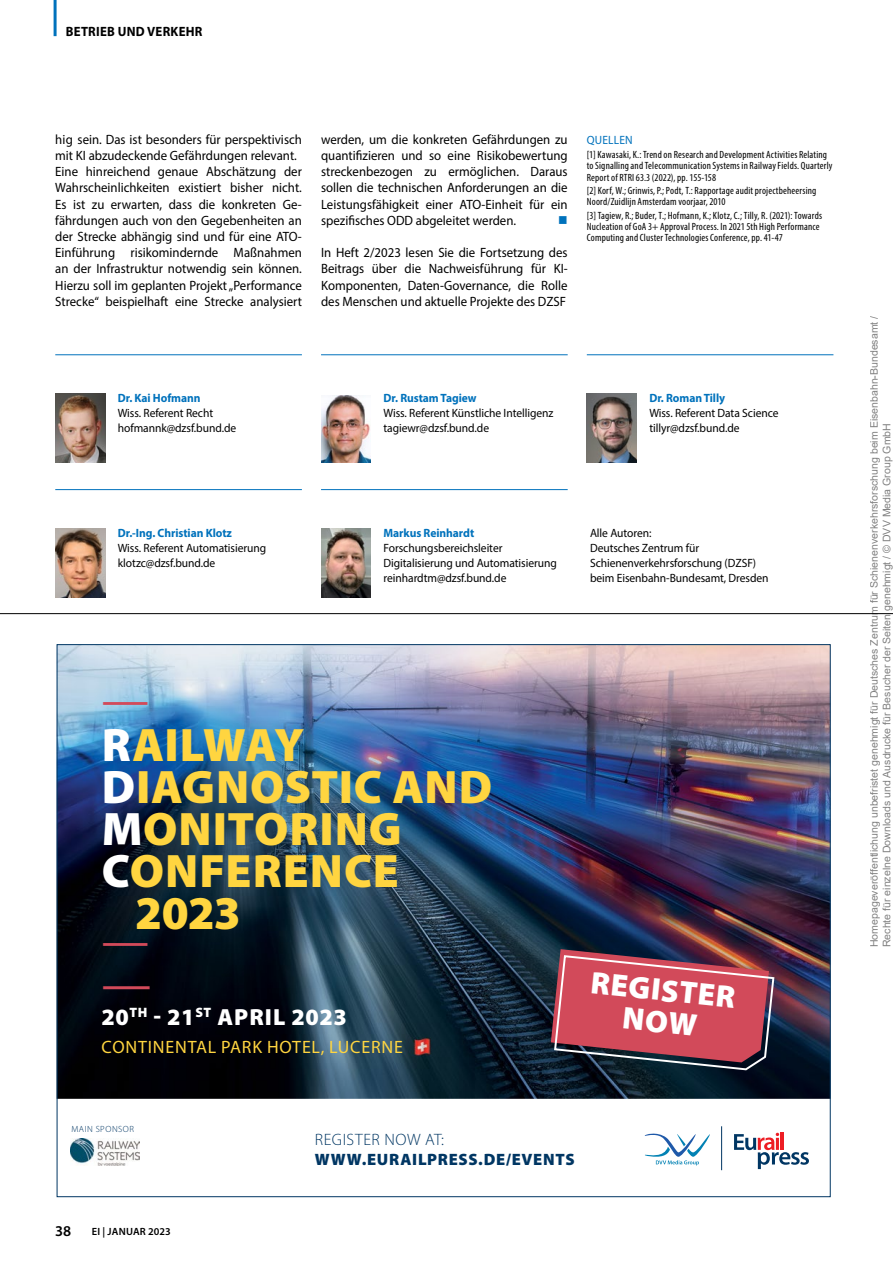
<style>
.page{position:relative;width:893px;height:1263px;background:#fff}
.page>*{position:absolute;margin:0;border:0;box-sizing:border-box;transform-origin:0 0}
.t1{font:900 47.1px "Myriad Pro";letter-spacing:.015em;color:#ffd540}
.t2{font:900 47.1px "Myriad Pro";letter-spacing:-.01em;color:#ffd540}
.t3{font:47.1px "Myriad Pro";color:#d24a5a}
.t4{font:900 31.5px/31.5px "Myriad Pro";color:#fff;text-align:center}
.t5{font:900 23.4px "Myriad Pro";letter-spacing:.035em;color:#fff}
.t6{font:17.85px "Myriad Pro";letter-spacing:.045em;color:#ffd540}
.t7{font:900 16.5px "Myriad Pro";letter-spacing:.045em;color:#003663}
.t8{font:300 16.5px "Myriad Pro";letter-spacing:.03em;color:#003663}
.t9{font:600 15px "Myriad Pro";color:#000}
.t10{font:13.5px/16.2px "Myriad Pro";color:#000;text-align:justify;scale:.95 1}
.t11{font:700 13.5px "Myriad Pro";letter-spacing:.02em;color:#000;scale:.95 1}
.t12{font:13.5px "Wingdings";color:#0072bc;scale:.95 1}
.t13{font:12px/15px "Myriad Pro";letter-spacing:-.005em;color:#000;scale:.96 1}
.t14{font:700 12px "Myriad Pro";letter-spacing:-.005em;color:#0072bc;scale:.96 1}
.t15{font:12px "Myriad Pro";letter-spacing:.015em;color:#0072bc;scale:.95 1}
.t16{font:condensed 10.5px/11.2px "Myriad Pro";letter-spacing:.015em;color:#000}
.t17{font:10.5px/12.6px "Arial";color:rgb(0 0 0/.5)}
.t18{font:600 10.5px "Myriad Pro";letter-spacing:.02em;color:#000}
.t19{font:300 9px "Myriad Pro";letter-spacing:.065em;color:#003663}
.s1{color:#fff}
</style>
<div class="page">
<hr style="left:54px;top:0;width:3px;height:36px;background:#0072bc">
<img style="left:55px;top:394px;width:50px;height:69px">
<hr style="left:55px;top:354px;width:247px;height:1px;background:#0072bc">
<svg style="left:332px;top:395px;width:27px;height:1px"></svg>
<img style="left:321px;top:396px;width:50px;height:67px">
<hr style="left:321px;top:354px;width:247px;height:1px;background:#0072bc">
<img style="left:587px;top:394px;width:50px;height:69px">
<hr style="left:587px;top:354px;width:246px;height:1px;background:#0072bc">
<img style="left:55px;top:529px;width:50px;height:69px">
<hr style="left:55px;top:489px;width:247px;height:1px;background:#0072bc">
<img style="left:321px;top:529px;width:50px;height:69px">
<hr style="left:321px;top:489px;width:247px;height:1px;background:#0072bc">
<hr style="left:0;top:613px;width:893px;height:1px;background:#000">
<img style="left:59px;top:646px;width:770px;height:453px">
<svg style="left:551px;top:949px;width:224px;height:122px;background:#a54756"></svg>
<svg style="left:645px;top:1133px;width:65px;height:32px"></svg>
<svg style="left:734px;top:1133px;width:75px;height:36px"></svg>
<hr style="left:721px;top:1126px;width:1px;height:44px;background:#003663">
<img style="left:409px;top:1037px;width:26px;height:18px">
<img style="left:71px;top:1138px;width:69px;height:27px">
<svg style="left:154px;top:1016px;width:6px;height:3px"></svg>
<p class="t11" style="left:66px;top:23px;width:145px">BETRIEB UND VERKEHR</p>
<p class="t10" style="left:55px;top:131px;width:261px;text-align:left">hig sein. Das ist besonders für perspektivisch mit KI abzudeckende Gefährdungen relevant.<br>Eine hinreichend genaue Abschätzung der Wahrscheinlichkeiten existiert bisher nicht.<br>Es ist zu erwarten, dass die konkreten Ge&shy;fährdungen auch von den Gegebenheiten an der Strecke abhängig sind und für eine ATO-Einführung risikomindernde Maßnahmen an der Infrastruktur notwendig sein können.<br>Hierzu soll im geplanten Projekt „Performance Strecke“ beispielhaft eine Strecke analysiert</p>
<p class="t10" style="left:321px;top:131px;width:261px">werden, um die konkreten Gefährdungen zu quantifizieren und so eine Risikobewertung streckenbezogen zu ermöglichen. Daraus sollen die technischen Anforderungen an die Leistungsfähigkeit einer ATO-Einheit für ein spezifisches ODD abgeleitet werden.</p>
<p class="t12" style="left:558px;top:213px;width:12px">■</p>
<p class="t10" style="left:321px;top:244px;width:261px">In Heft 2/2023 lesen Sie die Fortsetzung des Beitrags über die Nachweisführung für KI-Komponenten, Daten-Governance, die Rolle des Menschen und aktuelle Projekte des DZSF</p>
<p class="t15" style="left:587px;top:132px;width:50px">QUELLEN</p>
<p class="t16" style="left:587px;top:149px;width:247px">[1] Kawasaki, K.: Trend on Research and Development Activities Relating to Signalling and Telecommunication Systems in Railway Fields. Quarterly<br>Report of RTRI 63.3 (2022), pp. 155-158</p>
<p class="t16" style="left:587px;top:185px;width:231px">[2] Korf, W.; Grinwis, P.; Podt, T.: Rapportage audit projectbeheersing<br>Noord/Zuidlijn Amsterdam voorjaar, 2010</p>
<p class="t16" style="left:587px;top:209px;width:237px">[3] Tagiew, R.; Buder, T.; Hofmann, K.; Klotz, C.; Tilly, R. (2021): Towards<br>Nucleation of GoA 3+ Approval Process. In 2021 5th High Performance<br>Computing and Cluster Technologies Conference, pp. 41-47</p>
<p class="t14" style="left:118px;top:390px;width:88px">Dr. Kai Hofmann</p>
<p class="t13" style="left:118px;top:405px;width:125px">Wiss. Referent Recht hofmannk@dzsf.bund.de</p>
<p class="t14" style="left:384px;top:390px;width:98px">Dr. Rustam Tagiew</p>
<p class="t13" style="left:384px;top:405px;width:178px">Wiss. Referent Künstliche Intelligenz tagiewr@dzsf.bund.de</p>
<p class="t14" style="left:649px;top:390px;width:81px">Dr. Roman Tilly</p>
<p class="t13" style="left:649px;top:405px;width:136px">Wiss. Referent Data Science tillyr@dzsf.bund.de</p>
<p class="t14" style="left:118px;top:525px;width:120px">Dr.-Ing. Christian Klotz</p>
<p class="t13" style="left:118px;top:540px;width:156px">Wiss. Referent Automatisierung klotzc@dzsf.bund.de</p>
<p class="t14" style="left:384px;top:525px;width:96px">Markus Reinhardt</p>
<p class="t13" style="left:384px;top:540px;width:182px">Forschungsbereichsleiter<br>Digitalisierung und Automatisierung reinhardtm@dzsf.bund.de</p>
<p class="t13" style="left:590px;top:526px;width:188px">Alle Autoren:<br>Deutsches Zentrum für<br>Schienenverkehrsforschung (DZSF) beim Eisenbahn-Bundesamt, Dresden</p>
<h1 class="t3" style="left:102px;top:674px;width:49px">—</h1>
<h1 class="t2" style="left:102px;top:718px;width:204px"><span class="s1">R</span>AILWAY</h1>
<h1 class="t1" style="left:102px;top:760px;width:392px"><span class="s1">D</span>IAGNOSTIC AND</h1>
<h1 class="t1" style="left:102px;top:802px;width:301px"><span class="s1">M</span>ONITORING</h1>
<h1 class="t1" style="left:102px;top:844px;width:299px"><span class="s1">C</span>ONFERENCE</h1>
<h1 class="t1" style="left:135px;top:887px;width:107px">2023</h1>
<h1 class="t3" style="left:102px;top:915px;width:49px">—</h1>
<h3 class="t5" style="left:101px;top:1004px;width:51px">2 0<sup>—</sup></h3>
<h3 class="t5" style="left:130px;top:1004px;width:219px"><sup>TH</sup> 21<sup>ST</sup> APRIL 2023</h3>
<h3 class="t6" style="left:102px;top:1036px;width:303px">CONTINENTAL PARK HOTEL, LUCERNE</h3>
<h2 class="t4" style="left:592px;top:967px;width:147px;rotate:6deg">REGISTER<br>NOW</h2>
<p class="t19" style="left:71px;top:1124px;width:64px">MAIN SPONSOR</p>
<p class="t9" style="left:55px;top:1221px;width:18px">38</p>
<p class="t18" style="left:92px;top:1225px;width:80px">EI | JANUAR 2023</p>
<p class="t8" style="left:315px;top:1130px;width:131px">REGISTER NOW AT:</p>
<p class="t7" style="left:315px;top:1150px;width:262px">WWW.EURAILPRESS.DE/EVENTS</p>
<p class="t17" style="left:868px;top:947px;width:633px;rotate:-90deg">Homepageveröffentlichung unbefristet genehmigt für Deutsches Zentrum für Schienenverkehrsforschung beim Eisenbahn-Bundesamt /<br>Rechte für einzelne Downloads und Ausdrucke für Besucher der Seiten genehmigt / © DVV Media Group GmbH</p>
</div>
